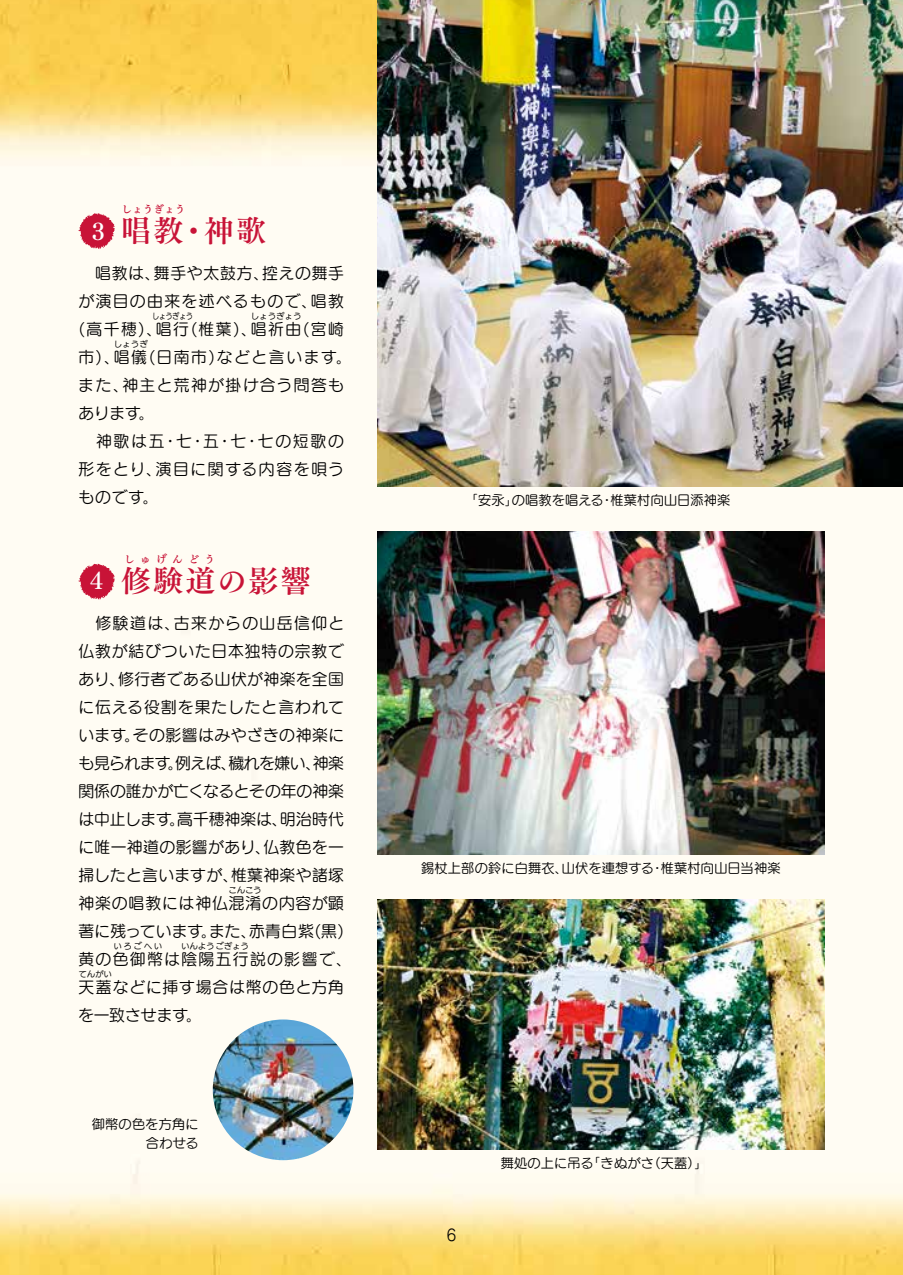
<style>
.page{position:relative;width:903px;height:1275px;background:#fff}
.page>*{position:absolute;margin:0;border:0;box-sizing:border-box;transform-origin:0 0}
.t1{font:29.75px "Tsuku Min Pro B";letter-spacing:.08em;color:#c81337}
.t2{font:22.75px "Tsuku Min Pro B";color:#fff}
.t3{font:15.75px/28px "G Maru Go Pro M";letter-spacing:.06em;color:#000;text-align:justify}
.t4{font:15.75px/28px "G Maru Go Pro M";letter-spacing:.095em;color:#000}
.t5{font:15.75px/28px "G Maru Go Pro M";letter-spacing:.09em;color:#000}
.t6{font:15.75px "G Maru Go Pro M";letter-spacing:.105em;color:#000}
.t7{font:15.75px "G Maru Go Pro M";letter-spacing:.005em;color:#000}
.t8{font:13.12px/19.2px "G Maru Go Pro M";letter-spacing:.02em;color:#000;text-align:right}
.t9{font:10.5px "Tsuku Min Pro B";letter-spacing:.275em;color:#c81337}
.t10{font:7.88px "G Maru Go Pro M";letter-spacing:.07em;color:#000}
.t11{font:7.88px "G Maru Go Pro M";letter-spacing:.07em;color:#000;scale:.85 1}
</style>
<div class="page">
<img style="left:0;top:0;width:903px;height:1275px">
<img style="left:378px;top:532px;width:446px;height:322px">
<img style="left:377px;top:0;width:526px;height:486px">
<img style="left:377px;top:899px;width:447px;height:251px">
<svg style="left:78px;top:213px;width:37px;height:36px"></svg>
<svg style="left:78px;top:563px;width:37px;height:37px"></svg>
<img style="left:213px;top:1019px;width:140px;height:141px;border-radius:70px">
<p class="t9" style="left:121px;top:201px;width:66px">しょうぎょう</p>
<h1 class="t1" style="left:121px;top:207px;width:146px">唱教・神歌</h1>
<h2 class="t2" style="left:92px;top:213px;width:14px">3</h2>
<p class="t3" style="left:78px;top:258px;width:267px">　唱教は、舞手や太鼓方、控えの舞手が演目の由来を述べるもので、唱教(高千穂)、唱行(椎葉)、唱祈由(宮崎</p>
<p class="t11" style="left:153px;top:311px;width:49px">しょうぎょう</p>
<p class="t10" style="left:251px;top:311px;width:52px">しょうぎょう</p>
<p class="t6" style="left:78px;top:347px;width:275px">市)、唱儀(日南市)などと言います。</p>
<p class="t10" style="left:114px;top:339px;width:35px">しょうぎ</p>
<p class="t4" style="left:78px;top:370px;width:267px">また、神主と荒神が掛け合う問答もあります。<br>　神歌は五・七・五・七・七の短歌の形をとり、演目に関する内容を唄うものです。</p>
<p class="t9" style="left:124px;top:551px;width:92px">しゅげんどう</p>
<h1 class="t1" style="left:121px;top:558px;width:191px">修験道の影響</h1>
<h2 class="t2" style="left:90px;top:563px;width:14px">4</h2>
<p class="t3" style="left:78px;top:608px;width:267px">　修験道は、古来からの山岳信仰と仏教が結びついた日本独特の宗教であり、修行者である山伏が神楽を全国に伝える役割を果たしたと言われています。その影響はみやざきの神楽にも見られます。例えば、穢れを嫌い、神楽関係の誰かが亡くなるとその年の神楽は中止します。高千穂神楽は、明治時代に唯一神道の影響があり、仏教色を一掃したと言いますが、椎葉神楽や諸塚神楽の唱教には神仏混淆の内容が顕</p>
<p class="t10" style="left:229px;top:884px;width:34px">こんこう</p>
<p class="t5" style="left:78px;top:916px;width:275px">著に残っています。また、赤青白紫(黒)黄の色御幣は陰陽五行説の影響で、</p>
<p class="t10" style="left:114px;top:940px;width:50px">いろごへい</p>
<p class="t10" style="left:182px;top:940px;width:69px">いんようごぎょう</p>
<p class="t3" style="left:78px;top:972px;width:267px">天蓋などに挿す場合は幣の色と方角</p>
<p class="t10" style="left:79px;top:968px;width:35px">てんがい</p>
<p class="t7" style="left:78px;top:1004px;width:125px">を一致させます。</p>
<p class="t8" style="left:92px;top:1114px;width:108px">御幣の色を方角に合わせる</p>
<p class="t8" style="left:465px;top:490px;width:267px">「安永」の唱教を唱える・椎葉村向山日添神楽</p>
<p class="t8" style="left:421px;top:858px;width:361px">錫杖上部の鈴に白舞衣、山伏を連想する・椎葉村向山日当神楽</p>
<p class="t3" style="left:446px;top:1220px;width:12px">6</p>
<p class="t8" style="left:501px;top:1153px;width:208px">舞処の上に吊る「きぬがさ（天蓋）」</p>
</div>
